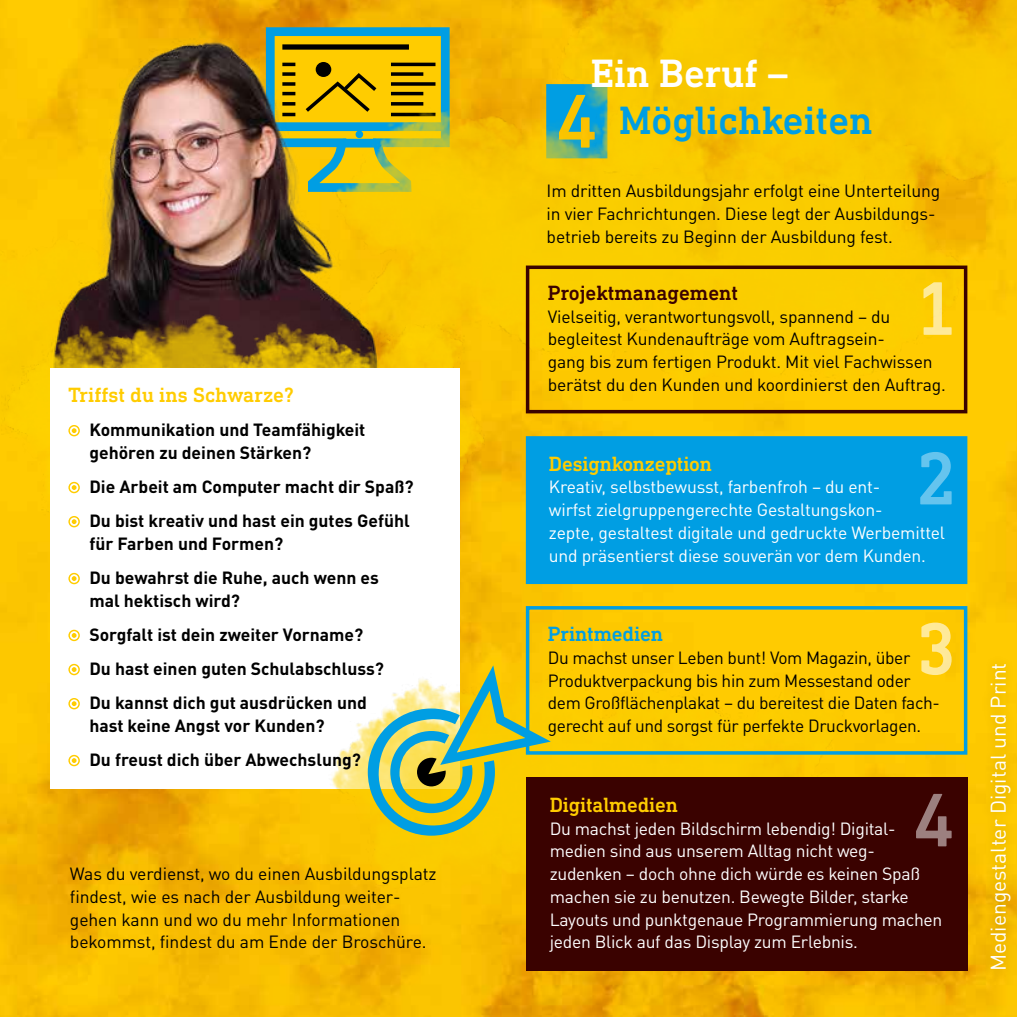
<style>
.page{position:relative;width:1017px;height:1017px;background:#fff}
.page>*{position:absolute;margin:0;border:0;box-sizing:border-box;transform-origin:0 0}
.t1{font:500 40.25px "DIN Next Slab Pro";color:#009ee3}
.t2{font:500 40.25px "DIN Next Slab Pro";color:#fff}
.t3{font:500 21px "DIN Next Slab Pro";letter-spacing:-.01em;color:#fc0}
.t4{font:21px "DINOT";color:#fff}
.t5{font:500 21px "DIN Next Slab Pro";color:#3a0200}
.t6{font:500 21px "DIN Next Slab Pro";letter-spacing:-.01em;color:#009ee3}
.t7{font:17.5px/22.8px "DINOT";letter-spacing:-.01em;color:#000}
.t8{font:17.5px/22.8px "DINOT";letter-spacing:-.015em;color:#fff}
.t9{font:700 17.5px/34.1px "DINOT";color:#000}
</style>
<div class="page">
<img style="left:0;top:0;width:1017px;height:1017px">
<img style="left:389px;top:22px;width:593px;height:427px">
<div style="left:980px;top:653px;width:37px;height:327px;background:#000;opacity:.2"></div>
<img style="left:551px;top:0;width:466px;height:248px">
<img style="left:0;top:0;width:389px;height:399px">
<img style="left:1px;top:284px;width:508px;height:283px">
<div style="left:50px;top:368px;width:409px;height:421px;background:#fff"></div>
<img style="left:322px;top:630px;width:577px;height:334px">
<svg style="left:368px;top:653px;width:182px;height:183px;background:#bcc769"></svg>
<div style="left:526px;top:266px;width:441px;height:147px;border:4px solid #3a0200"></div>
<div style="left:526px;top:606px;width:441px;height:149px;border:4px solid #009ee3"></div>
<div style="left:526px;top:436px;width:441px;height:148px;background:#009ee3"></div>
<div style="left:526px;top:777px;width:441px;height:194px;background:#3a0200"></div>
<svg style="left:923px;top:282px;width:29px;height:53px;background:#fcd845"></svg>
<svg style="left:920px;top:452px;width:32px;height:52px"></svg>
<svg style="left:921px;top:623px;width:31px;height:52px;background:#feda4f"></svg>
<svg style="left:916px;top:794px;width:36px;height:52px"></svg>
<div style="left:68px;top:425px;width:12px;height:11px;border:1px solid #fc0;border-radius:50%"></div>
<svg style="left:72px;top:428px;width:5px;height:5px"></svg>
<div style="left:68px;top:482px;width:12px;height:11px;border:1px solid #fc0;border-radius:50%"></div>
<svg style="left:72px;top:485px;width:5px;height:5px"></svg>
<div style="left:68px;top:516px;width:12px;height:11px;border:1px solid #fc0;border-radius:50%"></div>
<svg style="left:72px;top:519px;width:5px;height:5px"></svg>
<div style="left:68px;top:573px;width:12px;height:11px;border:1px solid #fc0;border-radius:50%"></div>
<svg style="left:72px;top:576px;width:5px;height:5px"></svg>
<div style="left:68px;top:630px;width:12px;height:11px;border:1px solid #fc0;border-radius:50%"></div>
<svg style="left:72px;top:633px;width:5px;height:5px"></svg>
<div style="left:68px;top:664px;width:12px;height:11px;border:1px solid #fc0;border-radius:50%"></div>
<svg style="left:72px;top:667px;width:5px;height:5px"></svg>
<div style="left:68px;top:698px;width:12px;height:11px;border:1px solid #fc0;border-radius:50%"></div>
<svg style="left:72px;top:701px;width:5px;height:5px"></svg>
<div style="left:68px;top:755px;width:12px;height:11px;border:1px solid #fc0;border-radius:50%"></div>
<svg style="left:72px;top:758px;width:5px;height:5px"></svg>
<p class="t3" style="left:68px;top:383px;width:227px">Triffst du ins Schwarze?</p>
<p class="t9" style="left:89px;top:418px;width:277px;line-height:22.8px">Kommunikation und Teamfähigkeit gehören zu deinen Stärken?</p>
<p class="t9" style="left:89px;top:469px;width:326px">Die Arbeit am Computer macht dir Spaß?<br>Du bist kreativ und hast ein gutes Gefühl</p>
<p class="t9" style="left:89px;top:526px;width:291px">für Farben und Formen?<br>Du bewahrst die Ruhe, auch wenn es</p>
<p class="t9" style="left:89px;top:583px;width:296px">mal hektisch wird?<br>Sorgfalt ist dein zweiter Vorname?<br>Du hast einen guten Schulabschluss?<br>Du kannst dich gut ausdrücken und</p>
<p class="t9" style="left:89px;top:708px;width:273px">hast keine Angst vor Kunden?<br>Du freust dich über Abwechslung?</p>
<p class="t7" style="left:70px;top:862px;width:368px">Was du verdienst, wo du einen Ausbildungsplatz findest, wie es nach der Ausbildung weiter&shy;gehen kann und wo du mehr Informationen bekommst, findest du am Ende der Broschüre.</p>
<h1 class="t2" style="left:591px;top:50px;width:199px">Ein Beruf –</h1>
<h1 class="t1" style="left:619px;top:97px;width:255px">Möglichkeiten</h1>
<p class="t7" style="left:547px;top:179px;width:395px">Im dritten Ausbildungsjahr erfolgt eine Unterteilung in vier Fachrichtungen. Diese legt der Ausbildungs&shy;betrieb bereits zu Beginn der Ausbildung fest.</p>
<p class="t5" style="left:548px;top:281px;width:192px">Projektmanagement</p>
<p class="t7" style="left:548px;top:305px;width:400px">Vielseitig, verantwortungsvoll, spannend – du begleitest Kundenaufträge vom Auftragsein-<br>gang bis zum fertigen Produkt. Mit viel Fachwissen berätst du den Kunden und koordinierst den Auftrag.</p>
<p class="t3" style="left:549px;top:451px;width:165px">Designkonzeption</p>
<p class="t8" style="left:549px;top:475px;width:398px">Kreativ, selbstbewusst, farbenfroh – du ent-<br>wirfst zielgruppengerechte Gestaltungskon-<br>zepte, gestaltest digitale und gedruckte Werbemittel und präsentierst diese souverän vor dem Kunden.</p>
<p class="t6" style="left:548px;top:622px;width:117px">Printmedien</p>
<p class="t7" style="left:548px;top:646px;width:394px">Du machst unser Leben bunt! Vom Magazin, über Produktverpackung bis hin zum Messestand oder dem Großflächenplakat – du bereitest die Daten fach&shy;gerecht auf und sorgst für perfekte Druckvorlagen.</p>
<p class="t3" style="left:550px;top:792px;width:130px">Digitalmedien</p>
<p class="t8" style="left:550px;top:816px;width:394px">Du machst jeden Bildschirm lebendig! Digital&shy;medien sind aus unserem Alltag nicht weg&shy;zudenken – doch ohne dich würde es keinen Spaß machen sie zu benutzen. Bewegte Bilder, starke Layouts und punktgenaue Programmierung machen jeden Blick auf das Display zum Erlebnis.</p>
<p class="t4" style="left:985px;top:971px;width:310px;rotate:-90deg">Mediengestalter Digital und Print</p>
</div>
